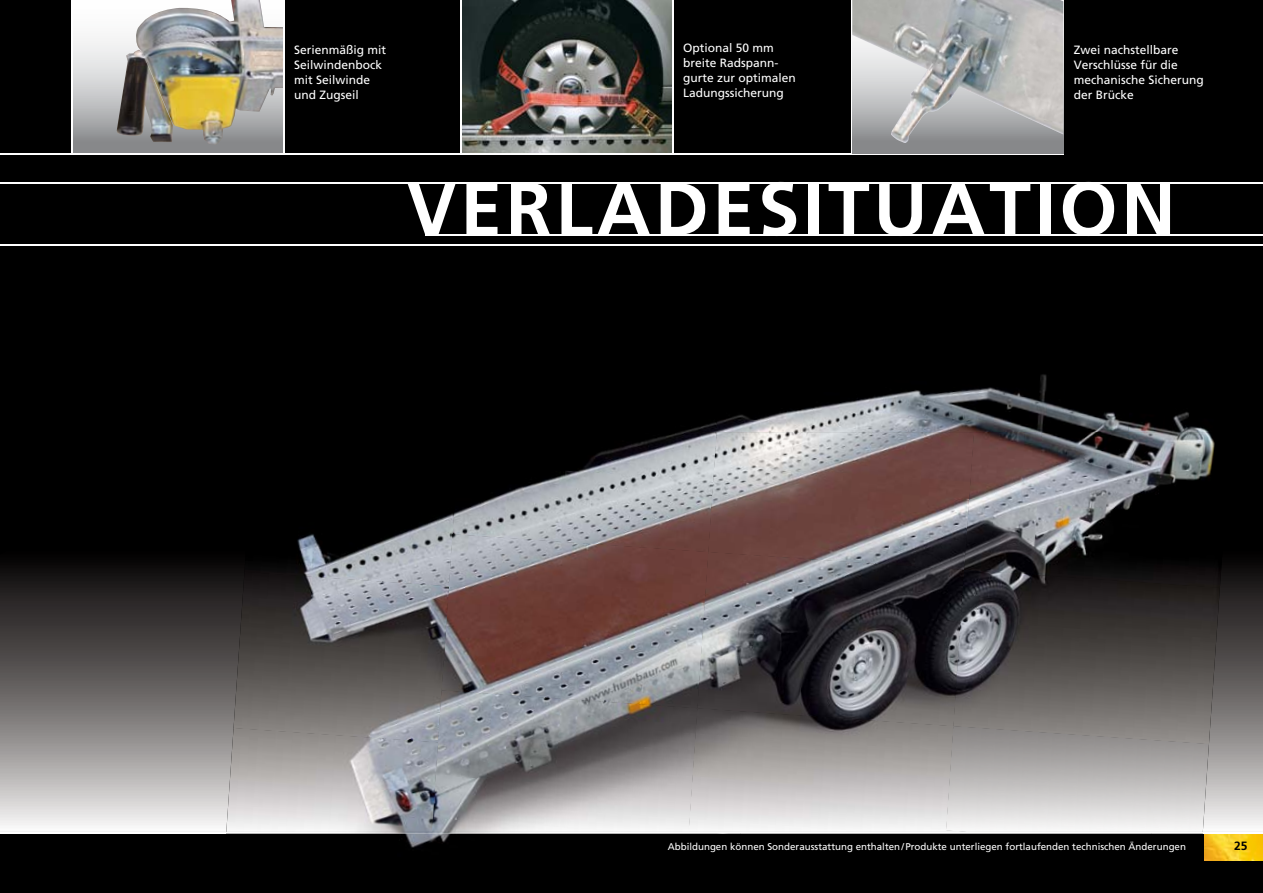
<style>
.page{position:relative;width:1263px;height:893px;background:#000}
.page>*{position:absolute;margin:0;border:0;box-sizing:border-box;transform-origin:0 0}
.t1{font:700 75px "Frutiger CE";letter-spacing:.05em;color:#fff}
.t2{font:12px/15px "Frutiger CE";color:#fff}
.t3{font:700 12px "Frutiger CE";color:#000}
.t4{font:9.75px "Frutiger";color:#fff}
</style>
<div class="page">
<img style="left:1204px;top:833px;width:59px;height:27px">
<hr style="left:0;top:183px;width:1263px;height:1px;background:#fff">
<hr style="left:0;top:244px;width:1263px;height:1px;background:#fff">
<img style="left:462px;top:0;width:210px;height:152px">
<svg style="left:0;top:565px;width:1263px;height:267px;background:#777474"></svg>
<svg style="left:73px;top:0;width:210px;height:153px;background:#c4c5c6"></svg>
<img style="left:116px;top:0;width:167px;height:145px">
<hr style="left:0;top:832px;width:1263px;height:1px;background:#fff">
<hr style="left:0;top:153px;width:1064px;height:1px;background:#fff">
<hr style="left:72px;top:0;width:1px;height:154px;background:#fff">
<hr style="left:283px;top:0;width:1px;height:154px;background:#fff">
<hr style="left:460px;top:0;width:1px;height:154px;background:#fff">
<hr style="left:672px;top:0;width:1px;height:154px;background:#fff">
<hr style="left:851px;top:0;width:2px;height:154px;background:#fff">
<hr style="left:1063px;top:0;width:1px;height:154px;background:#fff">
<div style="left:852px;top:0;width:211px;height:153px;background:#87888a"></div>
<img style="left:852px;top:0;width:211px;height:143px">
<img style="left:681px;top:422px;width:35px;height:10px">
<img style="left:716px;top:374px;width:412px;height:58px">
<img style="left:1128px;top:412px;width:81px;height:20px">
<img style="left:740px;top:833px;width:407px;height:1px">
<img style="left:1147px;top:833px;width:56px;height:1px">
<img style="left:225px;top:833px;width:515px;height:15px">
<img style="left:460px;top:432px;width:248px;height:102px">
<img style="left:708px;top:432px;width:256px;height:120px">
<img style="left:964px;top:432px;width:267px;height:156px">
<img style="left:244px;top:510px;width:216px;height:62px">
<img style="left:441px;top:534px;width:267px;height:156px">
<img style="left:697px;top:552px;width:267px;height:156px">
<img style="left:953px;top:570px;width:267px;height:174px">
<img style="left:234px;top:572px;width:215px;height:156px">
<img style="left:431px;top:690px;width:267px;height:142px">
<img style="left:688px;top:708px;width:266px;height:124px">
<img style="left:946px;top:726px;width:263px;height:106px">
<img style="left:226px;top:728px;width:212px;height:104px">
<img style="left:946px;top:830px;width:26px;height:2px">
<img style="left:357px;top:832px;width:148px;height:1px">
<hr style="left:425px;top:234px;width:838px;height:2px;background:#fff">
<p class="t2" style="left:683px;top:40px;width:114px">Optional 50 mm breite Radspann&shy;gurte zur optimalen<br>Ladungssicherung</p>
<p class="t2" style="left:294px;top:42px;width:94px">Serienmäßig mit<br>Seilwindenbock mit Seilwinde und Zugseil</p>
<p class="t2" style="left:1074px;top:42px;width:132px">Zwei nachstellbare<br>Verschlüsse für die mechanische Sicherung der Brücke</p>
<h1 class="t1" style="left:407px;top:164px;width:770px">VERLADESITuATION</h1>
<p class="t4" style="left:668px;top:841px;width:520px">Abbildungen können Sonderausstattung enthalten / Produkte unterliegen fortlaufenden technischen Änderungen</p>
<p class="t3" style="left:1234px;top:839px;width:15px">25</p>
</div>
